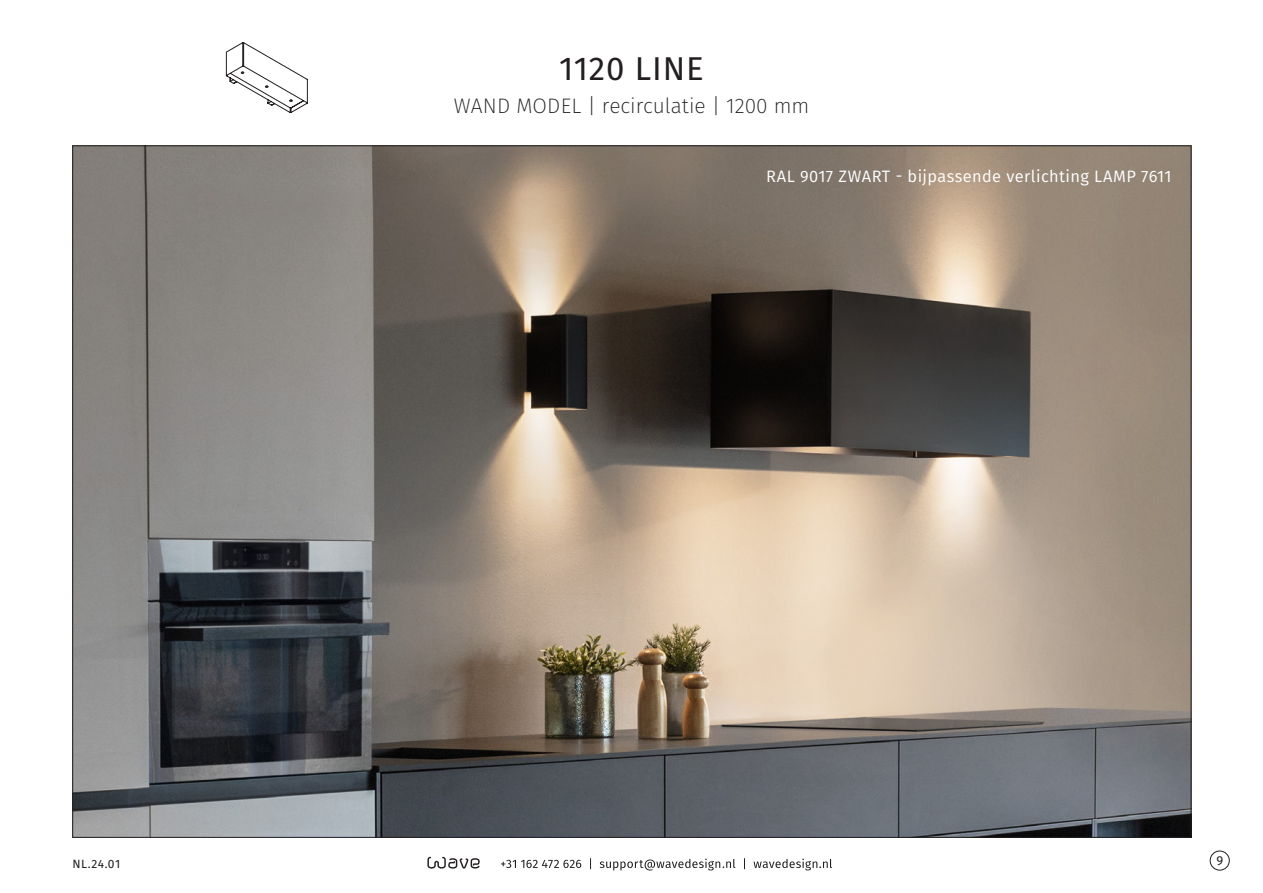
<style>
.page{position:relative;width:1263px;height:893px;background:#fff}
.page>*{position:absolute;margin:0;border:0;box-sizing:border-box;transform-origin:0 0}
.t1{font:33px "Fira Sans";letter-spacing:.025em;color:#231f20}
.t2{font:200 21px "Fira Sans";color:#231f20}
.t3{font:16.5px "Fira Sans";letter-spacing:.025em;color:#fff}
.t4{font:12.9px "Fira Sans";color:#231f20}
.t5{font:12px "Fira Sans";color:#231f20}
</style>
<div class="page">
<img style="left:74px;top:147px;width:1115px;height:689px">
<svg style="left:226px;top:42px;width:82px;height:71px"></svg>
<div style="left:1210px;top:851px;width:19px;height:19px;border:1px solid #231f20;border-radius:50%"></div>
<svg style="left:427px;top:857px;width:53px;height:12px"></svg>
<svg style="left:501px;top:858px;width:331px;height:12px"></svg>
<p class="t1" style="left:559px;top:43px;width:146px">1120 LINE</p>
<p class="t2" style="left:454px;top:91px;width:357px">WAND MODEL | recirculatie | 1200 mm</p>
<p class="t3" style="left:766px;top:163px;width:407px">RAL 9017 ZWART - bijpassende verlichting LAMP 7611</p>
<p class="t5" style="left:72px;top:855px;width:50px">NL.24.01</p>
<p class="t4" style="left:1216px;top:850px;width:8px">9</p>
</div>
